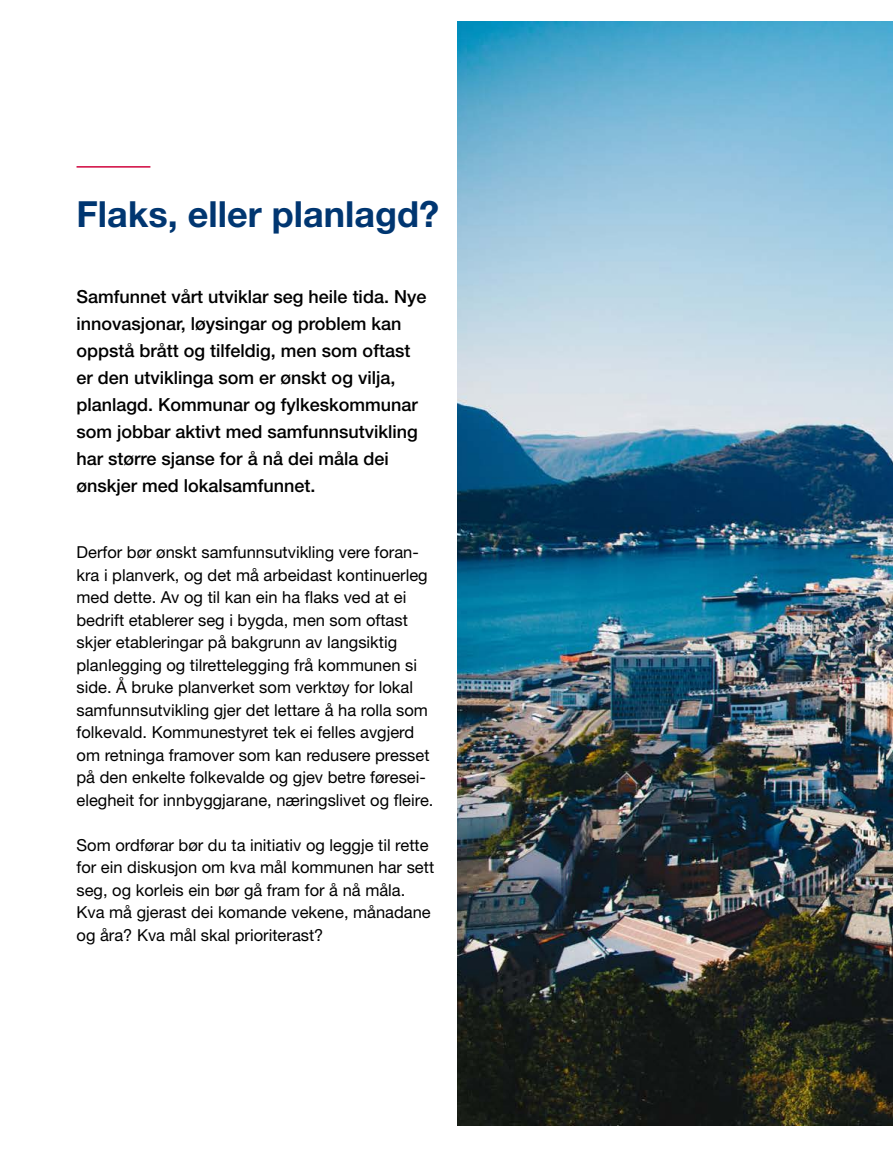
<style>
.page{position:relative;width:893px;height:1149px;background:#fff}
.page>*{position:absolute;margin:0;border:0;box-sizing:border-box;transform-origin:0 0}
.t1{font:700 36px "Helvetica Neue LT Pro";color:#003671}
.t2{font:500 18px/27px "Helvetica Neue LT Pro";color:#000}
.t3{font:16.5px/22.5px "Helvetica Neue LT Pro";color:#000}
</style>
<div class="page">
<hr style="left:77px;top:166px;width:73px;height:1px;background:#d0043c">
<img style="left:457px;top:21px;width:436px;height:1104px">
<h1 class="t1" style="left:77px;top:192px;width:364px">Flaks, eller planlagd?</h1>
<p class="t2" style="left:77px;top:283px;width:351px">Samfunnet vårt utviklar seg heile tida. Nye innovasjonar, løysingar og problem kan oppstå brått og tilfeldig, men som oftast er den utviklinga som er ønskt og vilja, planlagd. Kommunar og fylkeskommunar som jobbar aktivt med samfunnsutvikling har større sjanse for å nå dei måla dei ønskjer med lokalsamfunnet.</p>
<p class="t3" style="left:77px;top:540px;width:358px">Derfor bør ønskt samfunnsutvikling vere foran&shy;kra i planverk, og det må arbeidast kontinuerleg med dette. Av og til kan ein ha flaks ved at ei bedrift etablerer seg i bygda, men som oftast skjer etableringar på bakgrunn av langsiktig planlegging og tilrettelegging frå kommunen si side. Å bruke planverket som verktøy for lokal samfunnsutvikling gjer det lettare å ha rolla som folkevald. Kommunestyret tek ei felles avgjerd om retninga framover som kan redusere presset på den enkelte folkevalde og gjev betre føresei&shy;elegheit for innbyggjarane, næringslivet og fleire.</p>
<p class="t3" style="left:77px;top:833px;width:359px">Som ordførar bør du ta initiativ og leggje til rette for ein diskusjon om kva mål kommunen har sett seg, og korleis ein bør gå fram for å nå måla.<br>Kva må gjerast dei komande vekene, månadane og åra? Kva mål skal prioriterast?</p>
</div>
